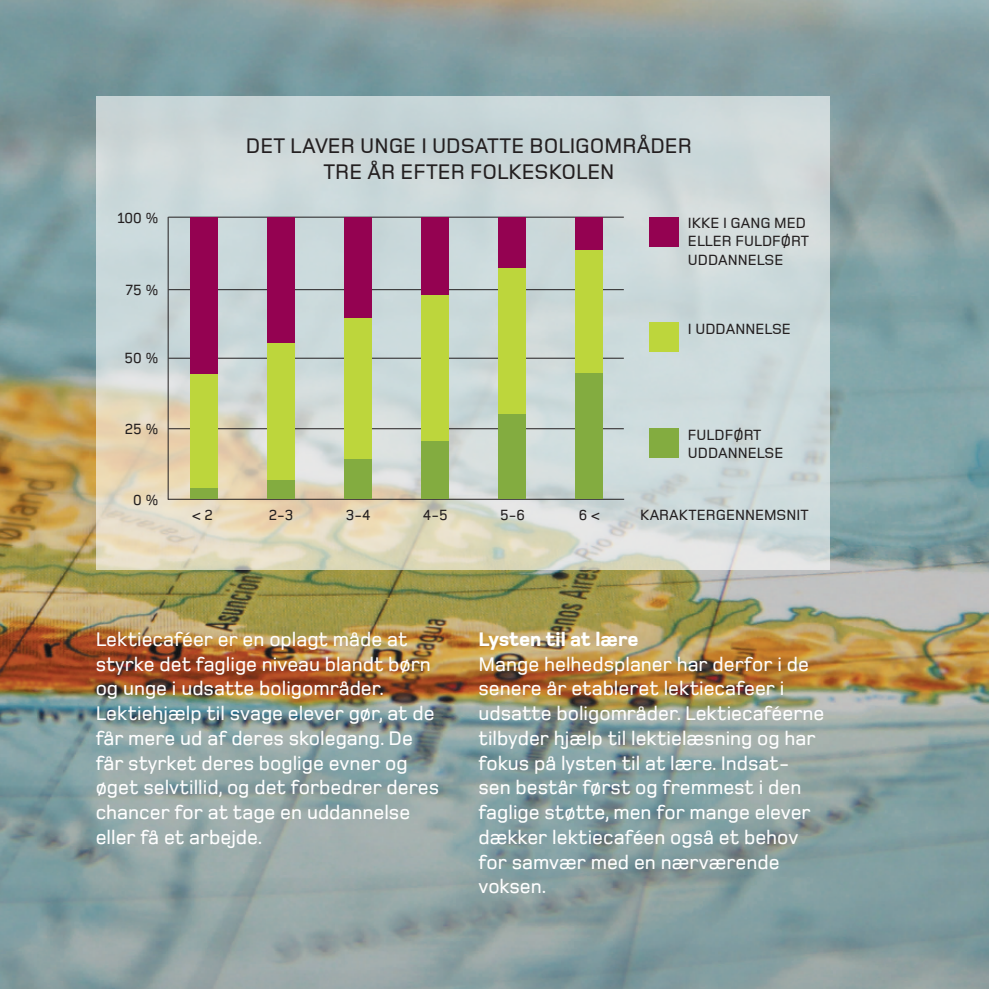
<style>
.page{position:relative;width:989px;height:989px;background:#fff}
.page>*{position:absolute;margin:0;border:0;box-sizing:border-box;transform-origin:0 0}
.t1{font:500 21.82px/26.1px "Foundry Monoline";color:#231f20;text-align:center}
.t2{font:500 20.25px/24.8px "Foundry Monoline";color:#fff}
.t3{font:800 20.25px "Foundry Monoline";color:#fff}
.t4{font:500 15.3px/18.2px "Foundry Monoline";color:#231f20}
</style>
<div class="page">
<img style="left:0;top:0;width:989px;height:989px">
<svg style="left:96px;top:96px;width:733px;height:473px;background:#d0d8d4"></svg>
<div style="left:649px;top:428px;width:29px;height:29px;background:#83ac40"></div>
<div style="left:649px;top:323px;width:29px;height:29px;background:#bdd63c"></div>
<div style="left:649px;top:217px;width:29px;height:29px;background:#940251"></div>
<hr style="left:168px;top:217px;width:1px;height:282px;background:#231f20">
<hr style="left:168px;top:499px;width:456px;height:1px;background:#231f20">
<hr style="left:168px;top:358px;width:456px;height:1px;background:#231f20">
<hr style="left:168px;top:217px;width:456px;height:1px;background:#231f20">
<hr style="left:168px;top:428px;width:456px;height:1px;background:#231f20">
<hr style="left:168px;top:289px;width:456px;height:1px;background:#231f20">
<div style="left:190px;top:484px;width:28px;height:15px;background:#83ac40"></div>
<div style="left:190px;top:370px;width:28px;height:117px;background:#bdd63c"></div>
<div style="left:190px;top:217px;width:28px;height:156px;background:#940251"></div>
<div style="left:267px;top:480px;width:28px;height:19px;background:#83ac40"></div>
<div style="left:267px;top:341px;width:28px;height:139px;background:#bdd63c"></div>
<div style="left:267px;top:217px;width:28px;height:126px;background:#940251"></div>
<div style="left:344px;top:458px;width:28px;height:41px;background:#83ac40"></div>
<div style="left:344px;top:318px;width:28px;height:140px;background:#bdd63c"></div>
<div style="left:344px;top:217px;width:28px;height:101px;background:#940251"></div>
<div style="left:421px;top:441px;width:27px;height:58px;background:#83ac40"></div>
<div style="left:421px;top:295px;width:27px;height:146px;background:#bdd63c"></div>
<div style="left:421px;top:217px;width:27px;height:78px;background:#940251"></div>
<div style="left:498px;top:414px;width:27px;height:85px;background:#83ac40"></div>
<div style="left:498px;top:268px;width:27px;height:146px;background:#bdd63c"></div>
<div style="left:498px;top:217px;width:27px;height:51px;background:#940251"></div>
<div style="left:575px;top:372px;width:27px;height:127px;background:#83ac40"></div>
<div style="left:575px;top:250px;width:27px;height:122px;background:#bdd63c"></div>
<div style="left:575px;top:217px;width:27px;height:33px;background:#940251"></div>
<p class="t4" style="left:117px;top:208px;width:43px">100 %</p>
<p class="t4" style="left:126px;top:281px;width:34px">75 %</p>
<p class="t4" style="left:124px;top:349px;width:36px">50 %</p>
<p class="t4" style="left:125px;top:419px;width:35px">25 %</p>
<p class="t4" style="left:133px;top:490px;width:27px">0 %</p>
<p class="t1" style="left:246px;top:133px;width:447px">DET LAVER UNGE I UDSATTE BOLIGOMRÅDER<br>TRE ÅR EFTER FOLKESKOLEN</p>
<p class="t4" style="left:688px;top:214px;width:123px">IKKE I GANG MED<br>ELLER FULDFØRT<br>UDDANNELSE</p>
<p class="t4" style="left:688px;top:319px;width:105px">I UDDANNELSE</p>
<p class="t4" style="left:688px;top:425px;width:97px">FULDFØRT<br>UDDANNELSE</p>
<p class="t4" style="left:192px;top:506px;width:22px">&lt; 2</p>
<p class="t4" style="left:269px;top:506px;width:26px">2-3</p>
<p class="t4" style="left:346px;top:506px;width:26px">3-4</p>
<p class="t4" style="left:423px;top:506px;width:26px">4-5</p>
<p class="t4" style="left:500px;top:506px;width:26px">5-6</p>
<p class="t4" style="left:579px;top:506px;width:23px">6 &lt;</p>
<p class="t4" style="left:640px;top:506px;width:170px">KARAKTERGENNEMSNIT</p>
<p class="t2" style="left:96px;top:627px;width:345px">Lektiecaféer er en oplagt måde at styrke det faglige niveau blandt børn og unge i udsatte boligområder.<br>Lektiehjælp til svage elever gør, at de får mere ud af deres skolegang. De får styrket deres boglige evner og øget selvtillid, og det forbedrer deres chancer for at tage en uddannelse eller få et arbejde.</p>
<p class="t3" style="left:478px;top:631px;width:162px">Lysten til at lære</p>
<p class="t2" style="left:478px;top:651px;width:347px">Mange helhedsplaner har derfor i de senere år etableret lektiecafeer i udsatte boligområder. Lektiecaféerne tilbyder hjælp til lektielæsning og har fokus på lysten til at lære. Indsat&shy;sen består først og fremmest i den faglige støtte, men for mange elever dækker lektiecaféen også et behov for samvær med en nærværende voksen.</p>
</div>
